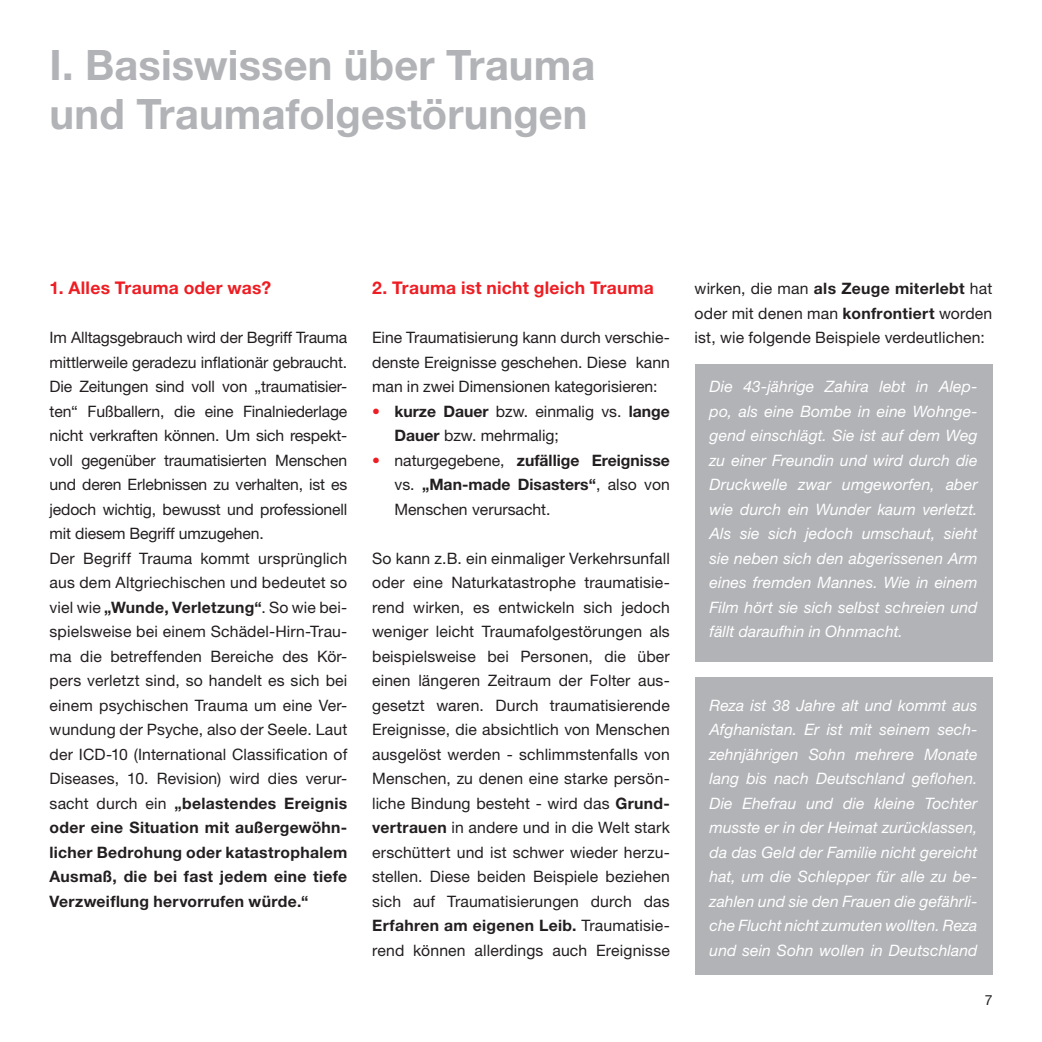
<style>
.page{position:relative;width:1042px;height:1042px;background:#fff}
.page>*{position:absolute;margin:0;border:0;box-sizing:border-box;transform-origin:0 0}
.t1{font:700 42px/49px "Helvetica Neue LT Std";letter-spacing:.005em;color:#b2b3b7}
.t2{font:700 17.5px "Helvetica Neue LT Std";letter-spacing:.015em;color:#ee1d23}
.t3{font:15.75px/24.5px "Helvetica Neue LT Std";color:#231f20;text-align:justify}
.t4{font:italic 15.75px/24.5px "Helvetica Neue LT Std";letter-spacing:.005em;color:#fff;text-align:justify}
.t5{font:14px "Helvetica Neue LT Std";color:#231f20}
.s1{font-weight:700}
.s2{color:#ee1d23}
</style>
<div class="page">
<div style="left:694px;top:677px;width:298px;height:298px;background:#b2b3b7"></div>
<div style="left:695px;top:364px;width:297px;height:298px;background:#b2b3b7"></div>
<h1 class="t1" style="left:50px;top:39px;width:547px">I. Basiswissen über Trauma und Traumafolgestörungen</h1>
<p class="t2" style="left:50px;top:277px;width:223px">1. Alles Trauma oder was?</p>
<p class="t3" style="left:50px;top:325px;width:299px;text-align:left">Im Alltagsgebrauch wird der Begriff Trauma mittlerweile geradezu inflationär gebraucht.<br>Die Zeitungen sind voll von „traumatisier&shy;ten“ Fußballern, die eine Finalniederlage nicht verkraften können. Um sich respekt&shy;voll gegenüber traumatisierten Menschen und deren Erlebnissen zu verhalten, ist es jedoch wichtig, bewusst und professionell mit diesem Begriff umzugehen.<br>Der Begriff Trauma kommt ursprünglich aus dem Altgriechischen und bedeutet so viel wie <span class="s1">„Wunde, Verletzung“</span>. So wie bei&shy;spielsweise bei einem Schädel-Hirn-Trau&shy;ma die betreffenden Bereiche des Kör&shy;pers verletzt sind, so handelt es sich bei einem psychischen Trauma um eine Ver&shy;wundung der Psyche, also der Seele. Laut der ICD-10 (International Classification of Diseases, 10. Revision) wird dies verur&shy;sacht durch ein <span class="s1">„belastendes Ereignis oder eine Situation mit außergewöhn&shy;licher Bedrohung oder katastrophalem Ausmaß, die bei fast jedem eine tiefe Verzweiflung hervorrufen würde.“</span></p>
<p class="t2" style="left:372px;top:277px;width:283px">2. Trauma ist nicht gleich Trauma</p>
<p class="t3" style="left:372px;top:325px;width:299px">Eine Traumatisierung kann durch verschie&shy;denste Ereignisse geschehen. Diese kann man in zwei Dimensionen kategorisieren:</p>
<p class="t3" style="left:394px;top:398px;width:277px;text-indent:-22px"><span class="s2">•</span> <span class="s1">kurze Dauer</span> bzw. einmalig vs. <span class="s1">lange<br>Dauer</span> bzw. mehrmalig;</p>
<p class="t3" style="left:394px;top:447px;width:277px;text-indent:-22px"><span class="s2">•</span> naturgegebene, <span class="s1">zufällige Ereignisse </span>vs. <span class="s1">„Man-made Disasters“</span>, also von Menschen verursacht.</p>
<p class="t3" style="left:372px;top:545px;width:299px">So kann z.B. ein einmaliger Verkehrsunfall oder eine Naturkatastrophe traumatisie&shy;rend wirken, es entwickeln sich jedoch weniger leicht Traumafolgestörungen als beispielsweise bei Personen, die über einen längeren Zeitraum der Folter aus&shy;gesetzt waren. Durch traumatisierende Ereignisse, die absichtlich von Menschen ausgelöst werden - schlimmstenfalls von Menschen, zu denen eine starke persön&shy;liche Bindung besteht - wird das <span class="s1">Grund&shy;vertrauen</span> in andere und in die Welt stark erschüttert und ist schwer wieder herzu&shy;stellen. Diese beiden Beispiele beziehen sich auf Traumatisierungen durch das <span class="s1">Erfahren am eigenen Leib.</span> Traumatisie&shy;rend können allerdings auch Ereignisse</p>
<p class="t3" style="left:694px;top:276px;width:299px">wirken, die man <span class="s1">als Zeuge miterlebt</span> hat oder mit denen man <span class="s1">konfrontiert</span> worden ist, wie folgende Beispiele verdeutlichen:</p>
<p class="t4" style="left:709px;top:374px;width:269px">Die 43-jährige Zahira lebt in Alep&shy;po, als eine Bombe in eine Wohnge&shy;gend einschlägt. Sie ist auf dem Weg zu einer Freundin und wird durch die Druckwelle zwar umgeworfen, aber wie durch ein Wunder kaum verletzt.<br>Als sie sich jedoch umschaut, sieht sie neben sich den abgerissenen Arm eines fremden Mannes. Wie in einem Film hört sie sich selbst schreien und fällt daraufhin in Ohnmacht.</p>
<p class="t4" style="left:709px;top:692px;width:269px">Reza ist 38 Jahre alt und kommt aus Afghanistan. Er ist mit seinem sech&shy;zehnjährigen Sohn mehrere Monate lang bis nach Deutschland geflohen.<br>Die Ehefrau und die kleine Tochter musste er in der Heimat zurücklassen, da das Geld der Familie nicht gereicht hat, um die Schlepper für alle zu be&shy;zahlen und sie den Frauen die gefährli&shy;che Flucht nicht zumuten wollten. Reza und sein Sohn wollen in Deutschland</p>
<p class="t5" style="left:984px;top:991px;width:9px">7</p>
</div>
